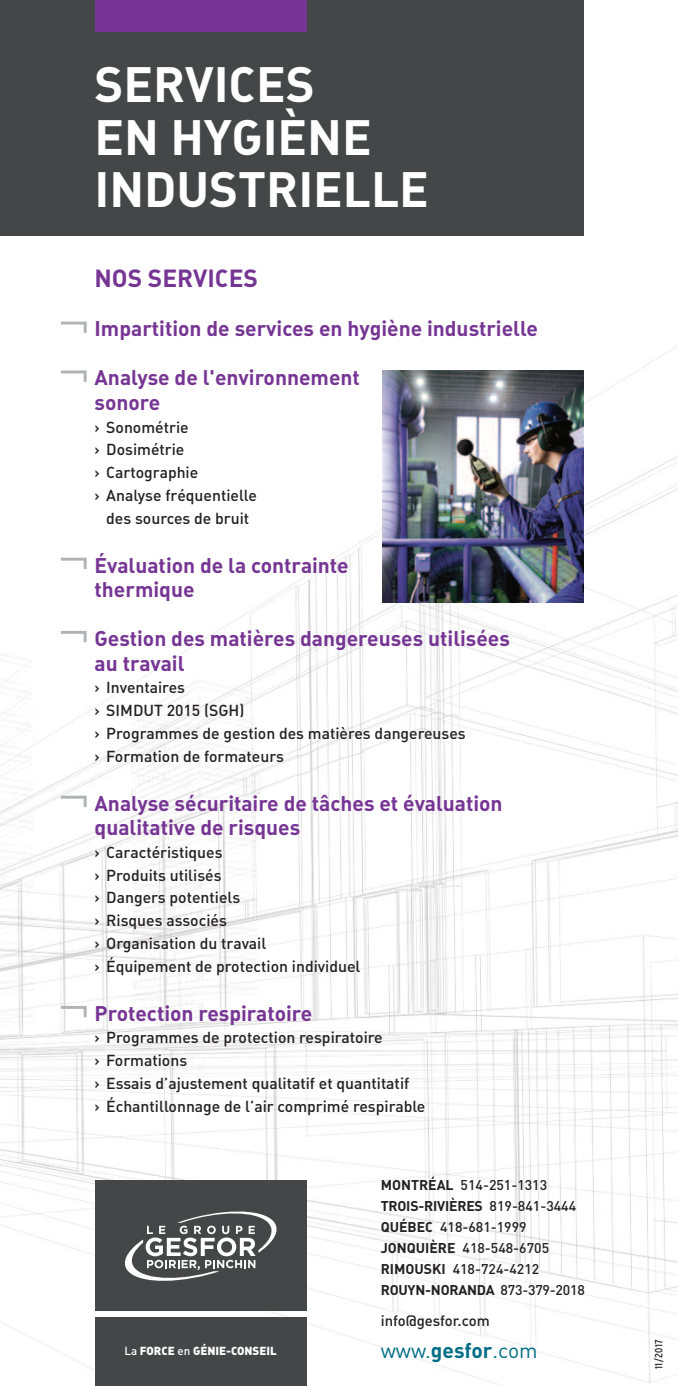
<style>
.page{position:relative;width:678px;height:1386px;background:#fff}
.page>*{position:absolute;margin:0;border:0;box-sizing:border-box;transform-origin:0 0}
.t1{font:300 63px "DIN";color:#b2b3b7}
.t2{font:49px/52.5px "DIN Bold Alternate";color:#fff}
.t3{font:24.5px "DIN Bold Alternate";color:#763594}
.t4{font:21px/24.5px "DIN Bold Alternate";color:#763594}
.t5{font:21px "DIN";color:#006d86}
.t6{font:15.75px/22.8px "DIN Medium Alternate";color:#231f20}
.t7{font:14.88px "DIN Medium Alternate";color:#231f20}
.t8{font:500 14px/21px "DIN";color:#231f20}
.t9{font:14px "DIN Bold Alternate";letter-spacing:-.015em;color:#231f20}
.t10{font:11.55px "DIN Black Alternate";color:#fff}
.t11{font:condensed 10.5px "Interstate";letter-spacing:.05em;color:#231f20}
.s1{font-family:"DIN";font-weight:500}
.s2{font-family:"DIN Bold Alternate";font-weight:400}
.s3{font-family:"DIN Medium Alternate"}
.s4{font-family:"DIN Bold Alternate"}
</style>
<div class="page">
<img style="left:0;top:346px;width:677px;height:1040px">
<div style="left:0;top:0;width:583px;height:236px;background:#454647"></div>
<div style="left:94px;top:0;width:212px;height:32px;background:#763594"></div>
<img style="left:382px;top:370px;width:201px;height:232px">
<div style="left:95px;top:1317px;width:211px;height:69px;background:#454647"></div>
<div style="left:95px;top:1180px;width:211px;height:131px;background:#454647"></div>
<svg style="left:125px;top:1212px;width:151px;height:69px"></svg>
<h2 class="t2" style="left:94px;top:59px;width:335px">SERVICES<br>EN HYGIÈNE<br>INDUSTRIELLE</h2>
<h1 class="t1" style="left:58px;top:281px;width:34px">¬</h1>
<h1 class="t1" style="left:58px;top:330px;width:34px">¬</h1>
<h1 class="t1" style="left:58px;top:517px;width:34px">¬</h1>
<h1 class="t1" style="left:58px;top:590px;width:34px">¬</h1>
<h1 class="t1" style="left:58px;top:755px;width:34px">¬</h1>
<h1 class="t1" style="left:58px;top:965px;width:34px">¬</h1>
<h3 class="t3" style="left:94px;top:265px;width:165px">NOS SERVICES</h3>
<h3 class="t4" style="left:94px;top:317px;width:444px">Impartition de services en hygiène industrielle</h3>
<h3 class="t4" style="left:94px;top:366px;width:267px">Analyse de l'environnement sonore</h3>
<p class="t6" style="left:94px;top:416px;width:95px">› Sonométrie</p>
<p class="t6" style="left:94px;top:439px;width:91px">› Dosimétrie</p>
<p class="t6" style="left:94px;top:461px;width:105px">› Cartographie</p>
<p class="t6" style="left:94px;top:484px;width:164px">› Analyse fréquentielle</p>
<p class="t6" style="left:106px;top:507px;width:144px">des sources de bruit</p>
<h3 class="t4" style="left:94px;top:553px;width:255px">Évaluation de la contrainte thermique</h3>
<h3 class="t4" style="left:94px;top:627px;width:416px">Gestion des matières dangereuses utilisées au travail</h3>
<p class="t6" style="left:94px;top:677px;width:372px">› Inventaires<br>› SIMDUT <span class="s1">2015</span> (SGH)<br>› Programmes de gestion des matières dangereuses › Formation de formateurs</p>
<h3 class="t4" style="left:94px;top:791px;width:409px">Analyse sécuritaire de tâches et évaluation qualitative de risques</h3>
<p class="t6" style="left:94px;top:841px;width:267px">› Caractéristiques<br>› Produits utilisés<br>› Dangers potentiels<br>› Risques associés<br>› Organisation du travail<br>› Équipement de protection individuel</p>
<h3 class="t4" style="left:94px;top:1001px;width:219px">Protection respiratoire</h3>
<p class="t6" style="left:94px;top:1027px;width:332px">› Programmes de protection respiratoire<br>› Formations<br>› Essais d’ajustement qualitatif et quantitatif<br>› Échantillonnage de l’air comprimé respirable</p>
<p class="t8" style="left:380px;top:1175px;width:168px"><span class="s2">MONTRÉAL</span> 514-251-1313</p>
<p class="t9" style="left:380px;top:1198px;width:197px">TROIS-RIVIÈRES <span class="s1">819-841-3444</span></p>
<p class="t8" style="left:380px;top:1217px;width:170px"><span class="s2">QUÉBEC</span> 418-681-1999<br><span class="s2">JONQUIÈRE</span> 418-548-6705<br><span class="s2">RIMOUSKI</span> 418-724-4212</p>
<p class="t9" style="left:380px;top:1282px;width:205px">ROUYN-NORANDA <span class="s1">873-379-2018</span></p>
<p class="t7" style="left:380px;top:1313px;width:111px">info@gesfor.com</p>
<p class="t10" style="left:124px;top:1344px;width:154px"><span class="s3">La</span> FORCE <span class="s3">en</span> GÉNIE-CONSEIL</p>
<h3 class="t5" style="left:380px;top:1338px;width:158px">www.<span class="s4">gesfor</span>.com</h3>
<p class="t11" style="left:652px;top:1369px;width:31px;rotate:-90deg">11/2017</p>
</div>
